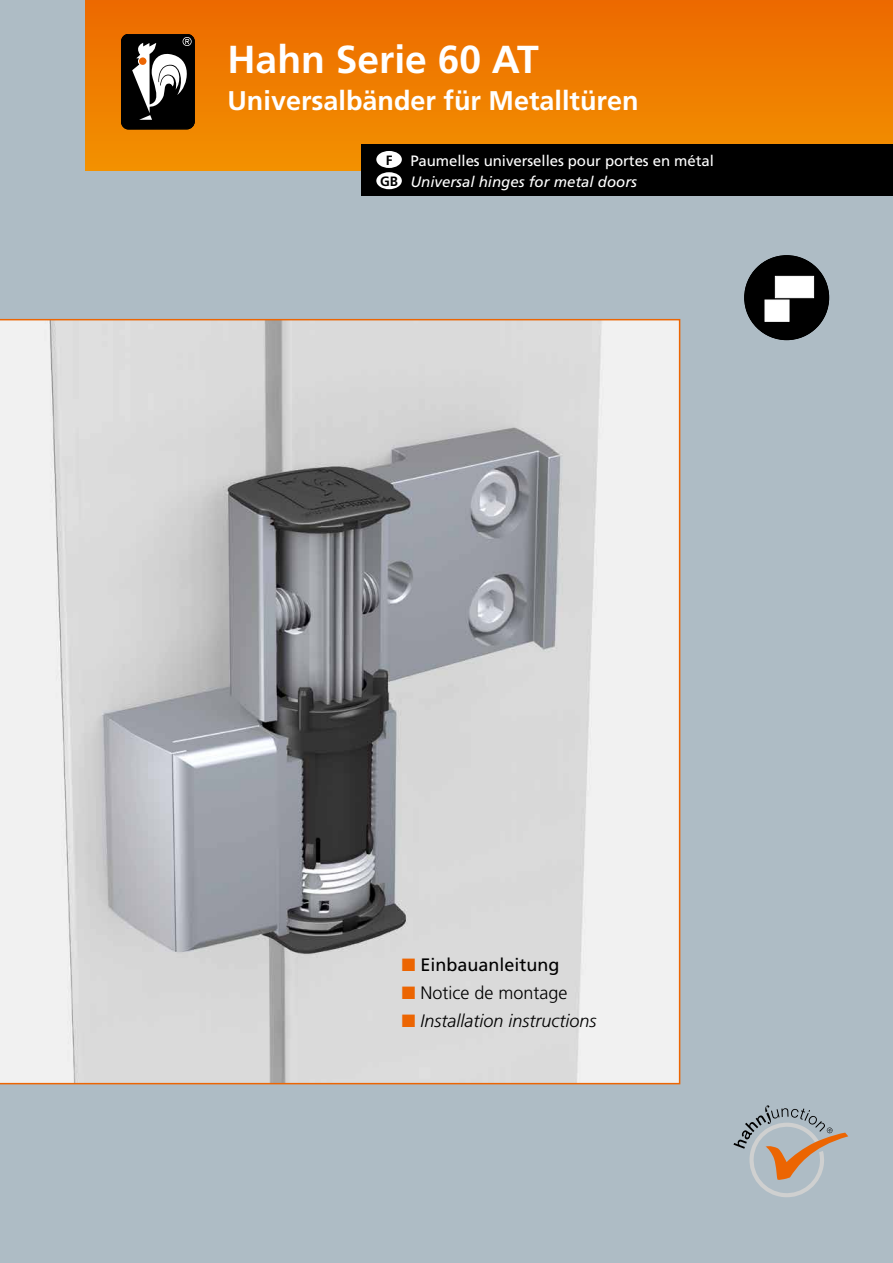
<style>
.page{position:relative;width:893px;height:1263px;background:#aebcc5}
.page>*{position:absolute;margin:0;border:0;box-sizing:border-box;transform-origin:0 0}
.t1{font:700 39px "Frutiger";color:#fff}
.t2{font:700 27px "Frutiger";color:#fff}
.t3{font:italic 300 18px "Frutiger";color:#000}
.t4{font:18px "Frutiger";color:#000}
.t5{font:300 18px "Frutiger";color:#000}
.t6{font:15px "Frutiger";letter-spacing:-.005em;color:#fff}
.t7{font:italic 15px "Frutiger";color:#fff}
.t8{font:700 13.5px/21px "Frutiger";color:#000;text-align:center}
.s1{color:#ec6502}
</style>
<div class="page">
<svg style="left:0;top:319px;width:680px;height:765px;background:#c7c7c8"></svg>
<div style="left:85px;top:0;width:808px;height:170px;background:linear-gradient(to bottom,#ef6a00,#ed8e00)"></div>
<div style="left:121px;top:34px;width:73px;height:95px;background:#000;border-radius:8px"></div>
<div style="left:121px;top:34px;width:74px;height:95px;border:1px solid #000;border-radius:8px"></div>
<svg style="left:132px;top:37px;width:61px;height:83px"></svg>
<div style="left:745px;top:256px;width:84px;height:84px;background:#000;border-radius:50%"></div>
<div style="left:775px;top:276px;width:39px;height:22px;background:#fff;border:1px solid #fff"></div>
<div style="left:764px;top:299px;width:25px;height:23px;background:#fff;border:1px solid #fff"></div>
<div style="left:361px;top:145px;width:532px;height:51px;background:#000"></div>
<div style="left:376px;top:172px;width:26px;height:17px;background:#fff;border-radius:50%"></div>
<div style="left:376px;top:151px;width:26px;height:17px;background:#fff;border-radius:50%"></div>
<svg style="left:733px;top:1105px;width:115px;height:92px"></svg>
<h1 class="t1" style="left:227px;top:36px;width:313px">Hahn Serie 60 AT</h1>
<h2 class="t2" style="left:227px;top:85px;width:413px">Universalbänder für Metalltüren</h2>
<p class="t8" style="left:380px;top:149px;width:19px">F<br>GB</p>
<p class="t6" style="left:410px;top:152px;width:305px">Paumelles universelles pour portes en métal</p>
<p class="t7" style="left:410px;top:173px;width:228px">Universal hinges for metal doors</p>
<p class="t4" style="left:402px;top:954px;width:159px"><span class="s1">■</span> Einbauanleitung</p>
<p class="t5" style="left:402px;top:982px;width:167px"><span class="s1">■</span> Notice de montage</p>
<p class="t3" style="left:402px;top:1010px;width:196px"><span class="s1">■</span> Installation instructions</p>
</div>
